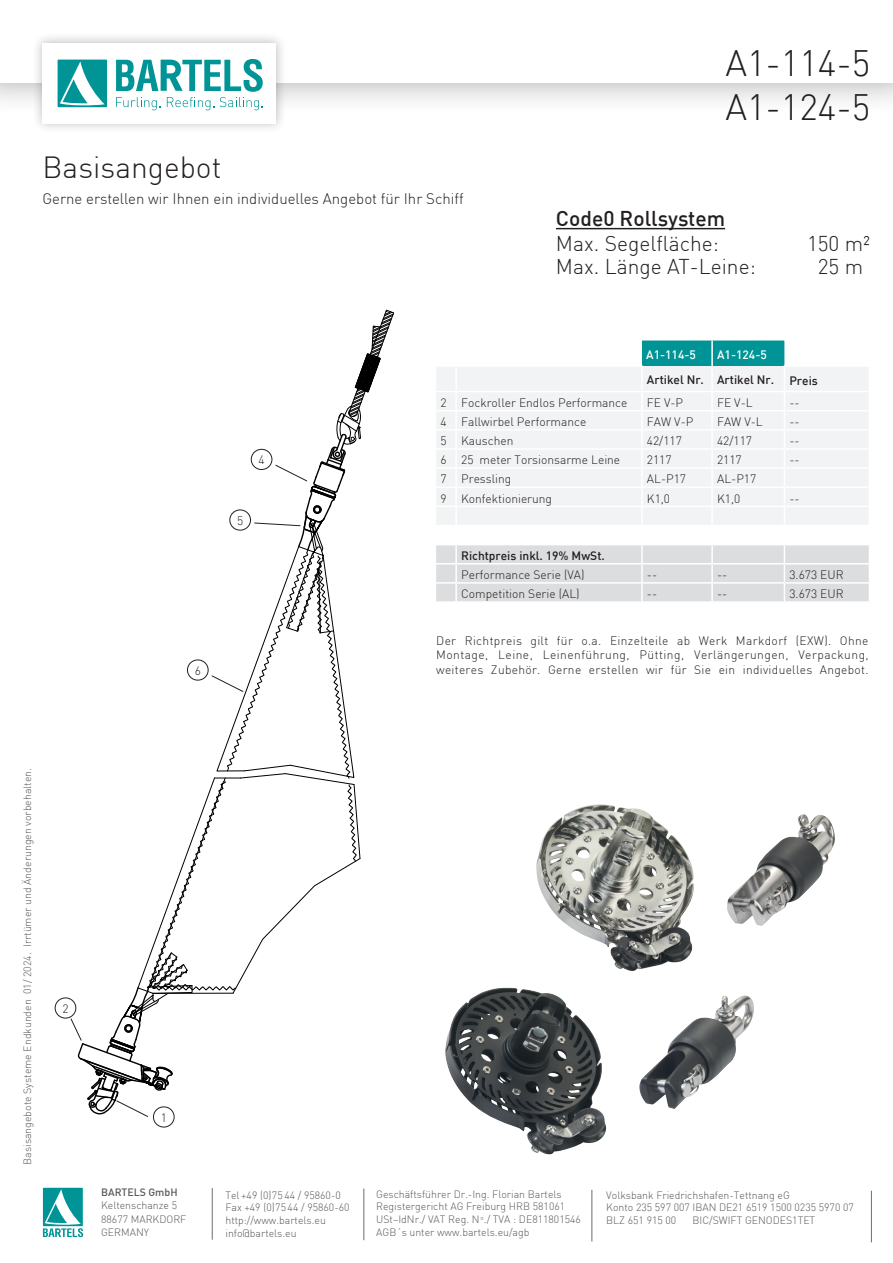
<style>
.page{position:relative;width:893px;height:1263px;background:#fff}
.page>*{position:absolute;margin:0;border:0;box-sizing:border-box;transform-origin:0 0}
.t1{font:300 36px/43.2px "DIN";color:#231f20}
.t2{font:300 30px "DIN";color:#231f20}
.t3{font:300 21px "DIN";color:#231f20}
.t4{font:500 21px "DIN";color:#231f20}
.t5{font:300 15px "DIN";color:#231f20}
.t6{font:300 12px/14.4px "DIN";color:#231f20;text-align:justify}
.t7{font:500 12px "DIN";color:#231f20}
.t8{font:500 12px "DIN";color:#fff}
.t9{font:300 10.5px/12.6px "DIN";color:#57585a}
.t10{font:500 10.5px "DIN";color:#57585a}
.s1{color:#fff}
</style>
<div class="page">
<div style="left:0;top:0;width:893px;height:116px;background:#231f20;opacity:.3"></div>
<div style="left:0;top:0;width:893px;height:83px;background:#fff"></div>
<div style="left:32px;top:32px;width:255px;height:102px;background:#231f20;opacity:.3"></div>
<div style="left:43px;top:43px;width:233px;height:81px;background:#fff"></div>
<hr style="left:591px;top:1190px;width:1px;height:51px;background:#6c6d70">
<hr style="left:871px;top:1191px;width:1px;height:51px;background:#6c6d70">
<svg style="left:58px;top:60px;width:49px;height:47px"></svg>
<svg style="left:116px;top:59px;width:147px;height:51px"></svg>
<hr style="left:556px;top:228px;width:169px;height:1px;background:#231f20">
<svg style="left:436px;top:340px;width:433px;height:262px"></svg>
<hr style="left:711px;top:340px;width:2px;height:26px;background:#fff">
<img style="left:445px;top:987px;width:161px;height:168px">
<img style="left:639px;top:995px;width:115px;height:114px">
<img style="left:536px;top:804px;width:158px;height:167px">
<img style="left:727px;top:814px;width:108px;height:112px">
<svg style="left:42px;top:309px;width:352px;height:932px"></svg>
<h2 class="t2" style="left:43px;top:149px;width:180px">Basisangebot</h2>
<p class="t5" style="left:43px;top:189px;width:423px">Gerne erstellen wir Ihnen ein individuelles Angebot für Ihr Schiff</p>
<h1 class="t1" style="left:725px;top:41px;width:146px">A1-114-5<br>A1-124-5</h1>
<h3 class="t4" style="left:556px;top:205px;width:171px">Code0 Rollsystem</h3>
<h3 class="t3" style="left:556px;top:230px;width:164px">Max. Segelfläche:</h3>
<h3 class="t3" style="left:807px;top:230px;width:65px">150 m²</h3>
<h3 class="t3" style="left:556px;top:253px;width:201px">Max. Länge AT-Leine:</h3>
<h3 class="t3" style="left:818px;top:253px;width:54px">25 m<span class="s1">²</span></h3>
<p class="t8" style="left:646px;top:347px;width:51px">A1-114-5</p>
<p class="t8" style="left:717px;top:347px;width:51px">A1-124-5</p>
<p class="t7" style="left:647px;top:372px;width:129px">Artikel Nr. Artikel Nr.</p>
<p class="t7" style="left:789px;top:373px;width:30px">Preis</p>
<p class="t6" style="left:258px;top:452px;width:8px">4</p>
<p class="t6" style="left:237px;top:513px;width:8px">5</p>
<p class="t6" style="left:195px;top:663px;width:8px">6</p>
<p class="t6" style="left:440px;top:395px;width:189px">2 Fockroller Endlos Performance</p>
<p class="t6" style="left:647px;top:395px;width:38px">FE V-P</p>
<p class="t6" style="left:717px;top:395px;width:37px">FE V-L</p>
<p class="t6" style="left:789px;top:395px;width:12px">--</p>
<p class="t6" style="left:440px;top:414px;width:147px">4 Fallwirbel Performance</p>
<p class="t6" style="left:647px;top:414px;width:48px">FAW V-P</p>
<p class="t6" style="left:717px;top:414px;width:47px">FAW V-L</p>
<p class="t6" style="left:789px;top:414px;width:12px">--</p>
<p class="t6" style="left:440px;top:434px;width:75px">5 Kauschen</p>
<p class="t6" style="left:647px;top:434px;width:36px">42/117</p>
<p class="t6" style="left:717px;top:434px;width:36px">42/117</p>
<p class="t6" style="left:789px;top:434px;width:12px">--</p>
<p class="t6" style="left:440px;top:453px;width:181px">6 25 meter Torsionsarme Leine</p>
<p class="t6" style="left:647px;top:453px;width:26px">2117</p>
<p class="t6" style="left:717px;top:453px;width:26px">2117</p>
<p class="t6" style="left:789px;top:453px;width:12px">--</p>
<p class="t6" style="left:440px;top:472px;width:72px">7 Pressling</p>
<p class="t6" style="left:647px;top:472px;width:41px">AL-P17</p>
<p class="t6" style="left:717px;top:472px;width:41px">AL-P17</p>
<p class="t6" style="left:440px;top:491px;width:113px">9 Konfektionierung</p>
<p class="t6" style="left:647px;top:491px;width:25px">K1,0</p>
<p class="t6" style="left:717px;top:491px;width:25px">K1,0</p>
<p class="t6" style="left:789px;top:491px;width:12px">--</p>
<p class="t7" style="left:461px;top:548px;width:145px">Richtpreis inkl. 19% MwSt.</p>
<p class="t6" style="left:461px;top:567px;width:125px">Performance Serie (VA)</p>
<p class="t6" style="left:647px;top:567px;width:12px">--</p>
<p class="t6" style="left:717px;top:567px;width:12px">--</p>
<p class="t6" style="left:789px;top:567px;width:56px">3.673 EUR</p>
<p class="t6" style="left:461px;top:587px;width:120px">Competition Serie (AL)</p>
<p class="t6" style="left:647px;top:587px;width:12px">--</p>
<p class="t6" style="left:717px;top:587px;width:12px">--</p>
<p class="t6" style="left:789px;top:587px;width:56px">3.673 EUR</p>
<p class="t6" style="left:436px;top:633px;width:434px">Der Richtpreis gilt für o.a. Einzelteile ab Werk Markdorf (EXW). Ohne Montage, Leine, Leinenführung, Pütting, Verlängerungen, Verpackung, weiteres Zubehör. Gerne erstellen wir für Sie ein individuelles Angebot.</p>
<p class="t9" style="left:21px;top:1164px;width:398px;rotate:-90deg">Basisangebote Systeme Endkunden 01/ 2024. Irrtümer und Änderungen vorbehalten.</p>
<p class="t6" style="left:62px;top:1001px;width:8px">2</p>
<p class="t6" style="left:161px;top:1110px;width:8px">1</p>
<p class="t10" style="left:101px;top:1185px;width:78px">BARTELS GmbH</p>
<p class="t9" style="left:101px;top:1199px;width:87px;line-height:13.5px">Keltenschanze 5<br>88677 MARKDORF<br>GERMANY</p>
<p class="t9" style="left:225px;top:1188px;width:126px">Tel +49 (0)75 44 / 95860-0<br>Fax +49 (0)75 44 / 95860-60 http://www.bartels.eu info@bartels.eu</p>
<p class="t9" style="left:606px;top:1188px;width:249px">Volksbank Friedrichshafen-Tettnang eG<br>Konto 235 597 007 IBAN DE21 6519 1500 0235 5970 07<br>BLZ 651 915 00</p>
<p class="t9" style="left:376px;top:1187px;width:206px">Geschäftsführer Dr.-Ing. Florian Bartels Registergericht AG Freiburg HRB 581061<br>USt–IdNr./ VAT Reg. N <sup>o</sup>./ TVA : DE811801546<br>AGB´s unter www.bartels.eu/agb</p>
<p class="t9" style="left:692px;top:1214px;width:124px">BIC/SWIFT GENODES1TET</p>
</div>
